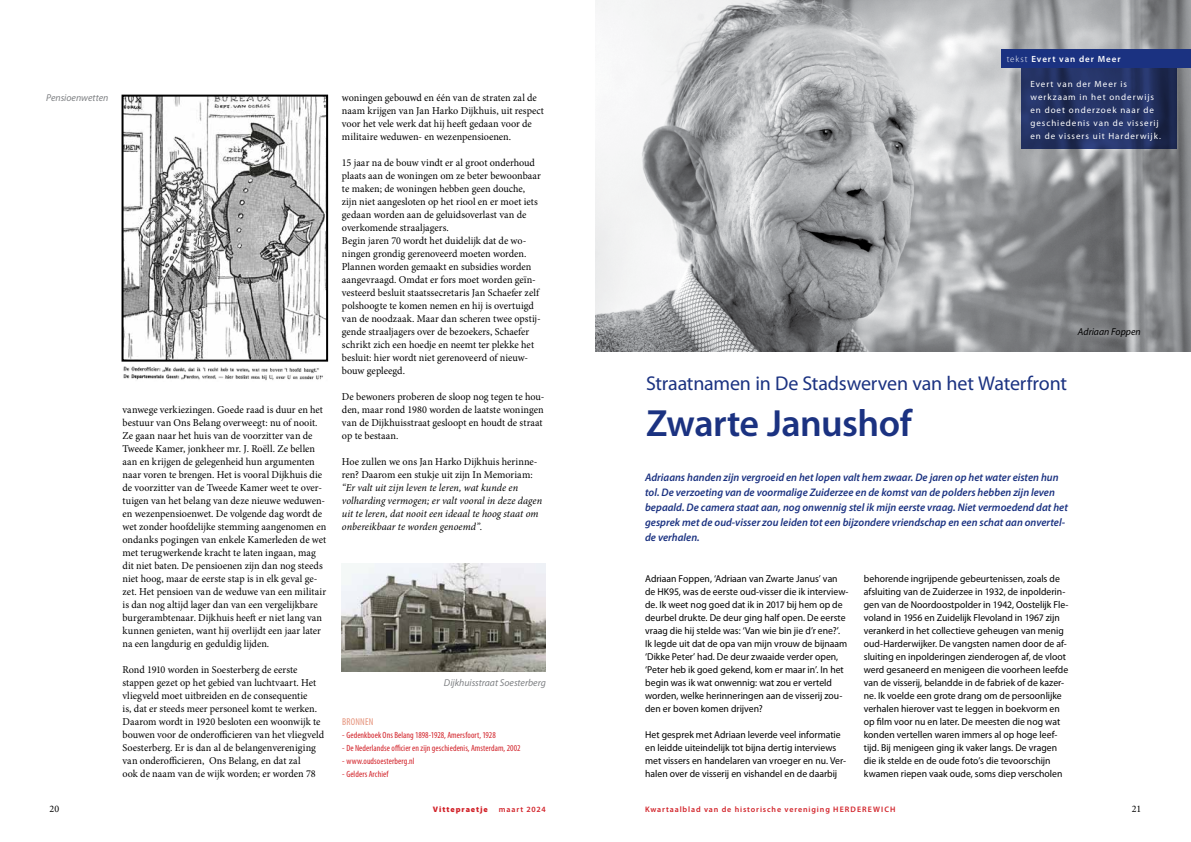
<style>
.page{position:relative;width:1191px;height:842px;background:#fff}
.page>*{position:absolute;margin:0;border:0;box-sizing:border-box;transform-origin:0 0}
.t1{font:600 38px "Myriad Pro";letter-spacing:-.015em;color:#1b3281}
.t2{font:20px "Myriad Pro";letter-spacing:-.01em;color:#1b3281}
.t3{font:italic 600 11px/15px "Myriad Pro";color:#1b3281}
.t4{font:10.5px/13px "Minion Pro";color:#000}
.t5{font:italic 10.5px/13px "Minion Pro";color:#000}
.t6{font:10px/13px "Myriad Pro";color:#000}
.t7{font:italic 10px "Myriad Pro";letter-spacing:-.005em;color:#808285}
.t8{font:italic 10px "Myriad Pro";color:#000}
.t9{font:condensed 10px "Myriad Pro";color:#e5927a}
.t10{font:10px "Minion Pro";color:#000}
.t11{font:condensed 9px "Myriad Pro";letter-spacing:.005em;color:#d2232a}
.t12{font:9px/13px "Myriad Pro";letter-spacing:.105em;color:#fff}
.t13{font:600 9px "Myriad Pro";letter-spacing:.11em;color:#fff}
.t14{font:600 8px "Myriad Pro";letter-spacing:.11em;color:#d2232a}
.t15{font:900 8px "Myriad Pro";letter-spacing:.115em;color:#d2232a}
.s1{font-style:normal}
.s2{font-weight:300}
</style>
<div class="page">
<img style="left:595px;top:0;width:596px;height:351px">
<svg style="left:1020px;top:68px;width:156px;height:81px;background:#253362"></svg>
<div style="left:1001px;top:50px;width:190px;height:18px;background:#1b3281"></div>
<img style="left:124px;top:98px;width:201px;height:261px">
<div style="left:121px;top:95px;width:207px;height:267px;border:2px solid #000"></div>
<img style="left:123px;top:367px;width:200px;height:14px">
<img style="left:341px;top:564px;width:205px;height:108px">
<p class="t7" style="left:46px;top:91px;width:64px">Pensioenwetten</p>
<p class="t4" style="left:122px;top:403px;width:205px">vanwege verkiezingen. Goede raad is duur en het bestuur van Ons Belang overweegt: nu of nooit.<br>Ze gaan naar het huis van de voorzitter van de Tweede Kamer, jonkheer mr. J. Roëll. Ze bellen aan en krijgen de gelegenheid hun argumenten naar voren te brengen. Het is vooral Dijkhuis die de voorzitter van de Tweede Kamer weet te over&shy;tuigen van het belang van deze nieuwe weduwen&shy;en wezenpensioenwet. De volgende dag wordt de wet zonder hoofdelijke stemming aangenomen en ondanks pogingen van enkele Kamerleden de wet met terugwerkende kracht te laten ingaan, mag dit niet baten. De pensioenen zijn dan nog steeds niet hoog, maar de eerste stap is in elk geval ge&shy;zet. Het pensioen van de weduwe van een militair is dan nog altijd lager dan van een vergelijkbare burgerambtenaar. Dijkhuis heeft er niet lang van kunnen genieten, want hij overlijdt een jaar later na een langdurig en geduldig lijden.</p>
<p class="t4" style="left:122px;top:663px;width:203px">Rond 1910 worden in Soesterberg de eerste stappen gezet op het gebied van luchtvaart. Het vliegveld moet uitbreiden en de consequentie<br>is, dat er steeds meer personeel komt te werken.<br>Daarom wordt in 1920 besloten een woonwijk te bouwen voor de onderofficieren van het vliegveld Soesterberg. Er is dan al de belangenvereniging van onderofficieren, Ons Belang, en dat zal<br>ook de naam van de wijk worden; er worden 78</p>
<p class="t4" style="left:342px;top:91px;width:204px">woningen gebouwd en één van de straten zal de naam krijgen van Jan Harko Dijkhuis, uit respect voor het vele werk dat hij heeft gedaan voor de militaire weduwen- en wezenpensioenen.</p>
<p class="t4" style="left:342px;top:156px;width:200px">15 jaar na de bouw vindt er al groot onderhoud plaats aan de woningen om ze beter bewoonbaar te maken; de woningen hebben geen douche, zijn niet aangesloten op het riool en er moet iets gedaan worden aan de geluidsoverlast van de overkomende straaljagers.<br>Begin jaren 70 wordt het duidelijk dat de wo&shy;ningen grondig gerenoveerd moeten worden.<br>Plannen worden gemaakt en subsidies worden aangevraagd. Omdat er fors moet worden geïn&shy;vesteerd besluit staatssecretaris Jan Schaefer zelf polshoogte te komen nemen en hij is overtuigd van de noodzaak. Maar dan scheren twee opstij&shy;gende straaljagers over de bezoekers, Schaefer schrikt zich een hoedje en neemt ter plekke het besluit: hier wordt niet gerenoveerd of nieuw&shy;bouw gepleegd.</p>
<p class="t4" style="left:342px;top:390px;width:204px">De bewoners proberen de sloop nog tegen te hou&shy;den, maar rond 1980 worden de laatste woningen van de Dijkhuisstraat gesloopt en houdt de straat op te bestaan.</p>
<p class="t4" style="left:342px;top:455px;width:197px">Hoe zullen we ons Jan Harko Dijkhuis herinne&shy;ren? Daarom een stukje uit zijn In Memoriam:</p>
<p class="t5" style="left:342px;top:481px;width:202px">“Er valt uit zijn leven te leren, wat kunde en volharding vermogen; er valt vooral in deze dagen uit te leren, dat nooit een ideaal te hoog staat om onbereikbaar te worden genoemd”<span class="s1">.</span></p>
<p class="t7" style="left:444px;top:676px;width:103px">Dijkhuisstraat Soesterberg</p>
<p class="t9" style="left:342px;top:716px;width:10px">BRONNEN</p>
<p class="t11" style="left:342px;top:730px;width:155px">- Gedenkboek Ons Belang 1898-1928, Amersfoort, 1928</p>
<p class="t11" style="left:342px;top:743px;width:180px">- De Nederlandse officier en zijn geschiedenis, Amsterdam, 2002</p>
<p class="t11" style="left:342px;top:756px;width:74px">- www.oudsoesterberg.nl</p>
<p class="t11" style="left:342px;top:769px;width:48px">- Gelders Archief</p>
<p class="t13" style="left:1006px;top:53px;width:115px"><span class="s2">tekst</span> Evert van der Meer</p>
<p class="t12" style="left:1030px;top:77px;width:132px">Evert van der Meer is werkzaam in het onderwijs en doet onderzoek naar de geschiedenis van de visserij en de vissers uit Harderwijk.</p>
<p class="t8" style="left:1078px;top:325px;width:64px">Adriaan Foppen</p>
<h2 class="t2" style="left:646px;top:371px;width:422px">Straatnamen in De Stadswerven van het Waterfront</h2>
<h1 class="t1" style="left:646px;top:399px;width:268px">Zwarte Janushof</h1>
<p class="t3" style="left:645px;top:469px;width:424px">Adriaans handen zijn vergroeid en het lopen valt hem zwaar. De jaren op het water eisten hun tol. De verzoeting van de voormalige Zuiderzee en de komst van de polders hebben zijn leven bepaald. De camera staat aan, nog onwennig stel ik mijn eerste vraag. Niet vermoedend dat het gesprek met de oud-visser zou leiden tot een bijzondere vriendschap en een schat aan onvertel&shy;de verhalen.</p>
<p class="t6" style="left:645px;top:572px;width:205px">Adriaan Foppen, ‘Adriaan van Zwarte Janus’ van de HK95, was de eerste oud-visser die ik interview&shy;de. Ik weet nog goed dat ik in 2017 bij hem op de deurbel drukte. De deur ging half open. De eerste vraag die hij stelde was: ‘Van wie bin jie d’r ene?’.<br>Ik legde uit dat de opa van mijn vrouw de bijnaam ‘Dikke Peter’ had. De deur zwaaide verder open, ‘Peter heb ik goed gekend, kom er maar in’. In het begin was ik wat onwennig: wat zou er verteld worden, welke herinneringen aan de visserij zou&shy;den er boven komen drijven?</p>
<p class="t6" style="left:645px;top:728px;width:202px">Het gesprek met Adriaan leverde veel informatie en leidde uiteindelijk tot bijna dertig interviews met vissers en handelaren van vroeger en nu. Ver&shy;halen over de visserij en vishandel en de daarbij</p>
<p class="t6" style="left:864px;top:572px;width:206px">behorende ingrijpende gebeurtenissen, zoals de afsluiting van de Zuiderzee in 1932, de inpolderin&shy;gen van de Noordoostpolder in 1942, Oostelijk Fle&shy;voland in 1956 en Zuidelijk Flevoland in 1967 zijn verankerd in het collectieve geheugen van menig oud-Harderwijker. De vangsten namen door de af&shy;sluiting en inpolderingen zienderogen af, de vloot werd gesaneerd en menigeen die voorheen leefde van de visserij, belandde in de fabriek of de kazer&shy;ne. Ik voelde een grote drang om de persoonlijke verhalen hierover vast te leggen in boekvorm en op film voor nu en later. De meesten die nog wat konden vertellen waren immers al op hoge leef&shy;tijd. Bij menigeen ging ik vaker langs. De vragen die ik stelde en de oude foto’s die tevoorschijn kwamen riepen vaak oude, soms diep verscholen</p>
<p class="t10" style="left:50px;top:802px;width:11px">20</p>
<p class="t15" style="left:433px;top:804px;width:56px">Vittepraetje</p>
<p class="t14" style="left:499px;top:804px;width:48px">maart 2024</p>
<p class="t14" style="left:645px;top:804px;width:251px">Kwartaalblad van de historische vereniging Herderewich</p>
<p class="t10" style="left:1131px;top:802px;width:11px">21</p>
</div>
